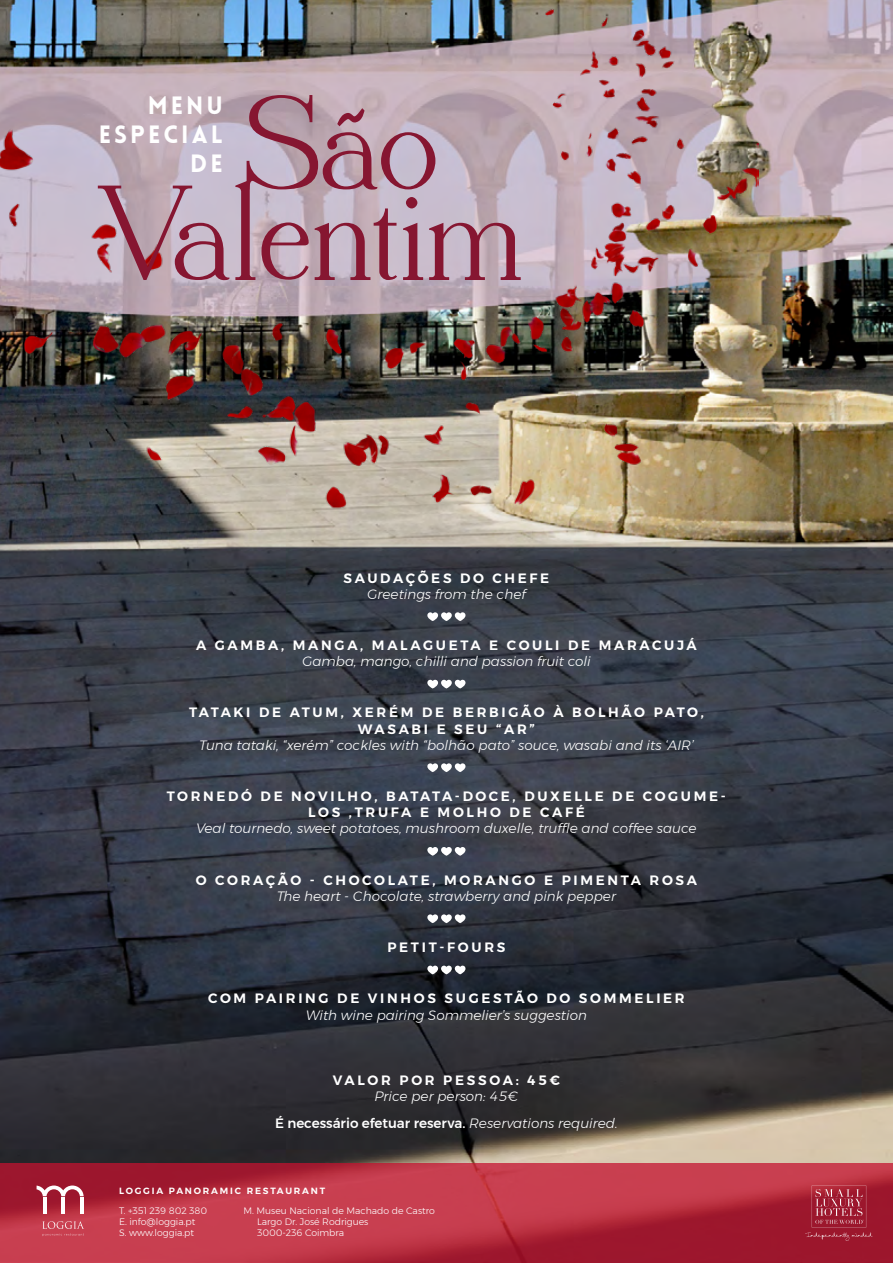
<style>
.page{position:relative;width:893px;height:1263px;background:#fff}
.page>*{position:absolute;margin:0;border:0;box-sizing:border-box;transform-origin:0 0}
.t1{font:143.1px "Quaver Serif";color:#861631}
.t2{font:900 24.45px/29.4px "Lovelo";letter-spacing:.125em;color:#fff;text-align:right}
.t3{font:italic 300 13.5px/27px "Montserrat";color:#fff;text-align:center}
.t4{font:600 13.5px/16.2px "Montserrat";letter-spacing:.2em;color:#fff;text-align:center}
.t5{font:300 9.3px/11.1px "Montserrat";color:#fff}
.t6{font:600 9px "Montserrat";letter-spacing:.2em;color:#fff}
.s1{font-weight:500;font-style:normal}
</style>
<div class="page">
<img style="left:0;top:0;width:893px;height:1163px">
<svg style="left:0;top:1163px;width:893px;height:100px;background:#b72f42"></svg>
<svg style="left:805px;top:1185px;width:67px;height:56px;background:#a72d41"></svg>
<svg style="left:427px;top:612px;width:38px;height:9px"></svg>
<svg style="left:427px;top:680px;width:38px;height:8px"></svg>
<svg style="left:427px;top:763px;width:38px;height:9px"></svg>
<svg style="left:427px;top:847px;width:38px;height:9px"></svg>
<svg style="left:427px;top:914px;width:38px;height:9px"></svg>
<svg style="left:427px;top:966px;width:38px;height:8px"></svg>
<img style="left:0;top:6px;width:759px;height:506px">
<hr style="left:43px;top:1198px;width:4px;height:16px;background:#fff">
<hr style="left:61px;top:1198px;width:4px;height:16px;background:#fff">
<hr style="left:80px;top:1198px;width:4px;height:16px;background:#fff">
<svg style="left:37px;top:1185px;width:47px;height:11px"></svg>
<svg style="left:42px;top:1221px;width:42px;height:15px"></svg>
<h2 class="t2" style="left:99px;top:91px;width:126px">MENU<br>ESPECIAL<br>DE</h2>
<h1 class="t1" style="left:244px;top:69px;width:196px">São</h1>
<h1 class="t1" style="left:96px;top:160px;width:429px">Valentim</h1>
<p class="t4" style="left:344px;top:570px;width:207px">SAUDAÇÕES DO CHEFE</p>
<p class="t3" style="left:367px;top:580px;width:160px">Greetings from the chef</p>
<p class="t4" style="left:196px;top:637px;width:502px">A GAMBA, MANGA, MALAGUETA E COULI DE MARACUJÁ</p>
<p class="t3" style="left:302px;top:648px;width:290px">Gamba, mango, chilli and passion fruit coli</p>
<p class="t4" style="left:189px;top:704px;width:516px">TATAKI DE ATUM, XERÉM DE BERBIGÃO À BOLHÃO PATO,<br>WASABI E SEU “AR”</p>
<p class="t3" style="left:199px;top:731px;width:496px">Tuna tataki, “xerém” cockles with “bolhão pato” souce, wasabi and its ‘AIR’</p>
<p class="t4" style="left:167px;top:788px;width:561px">TORNEDÓ DE NOVILHO, BATATA-DOCE, DUXELLE DE COGUME-<br>LOS ,TRUFA E MOLHO DE CAFÉ</p>
<p class="t3" style="left:196px;top:815px;width:502px">Veal tournedo, sweet potatoes, mushroom duxelle, truffle and coffee sauce</p>
<p class="t4" style="left:196px;top:872px;width:503px">O CORAÇÃO - CHOCOLATE, MORANGO E PIMENTA ROSA</p>
<p class="t3" style="left:277px;top:882px;width:341px">The heart - Chocolate, strawberry and pink pepper</p>
<p class="t4" style="left:387px;top:939px;width:120px">PETIT-FOURS</p>
<p class="t4" style="left:208px;top:990px;width:478px">COM PAIRING DE VINHOS SUGESTÃO DO SOMMELIER</p>
<p class="t3" style="left:306px;top:1001px;width:282px">With wine pairing Sommelier’s suggestion</p>
<p class="t4" style="left:333px;top:1071px;width:229px">VALOR POR PESSOA: 45€</p>
<p class="t3" style="left:275px;top:1082px;width:344px">Price per person: 45€<br><span class="s1">É necessário efetuar reserva.</span> Reservations required.</p>
<p class="t6" style="left:119px;top:1184px;width:208px">LOGGIA PANORAMIC RESTAURANT</p>
<p class="t5" style="left:119px;top:1205px;width:90px">T. +351 239 802 380<br>E. info@loggia.pt<br>S. www.loggia.pt</p>
<p class="t5" style="left:257px;top:1205px;width:179px;text-indent:-14px">M. Museu Nacional de Machado de Castro<br>Largo Dr. José Rodrigues<br>3000-236 Coimbra</p>
</div>
